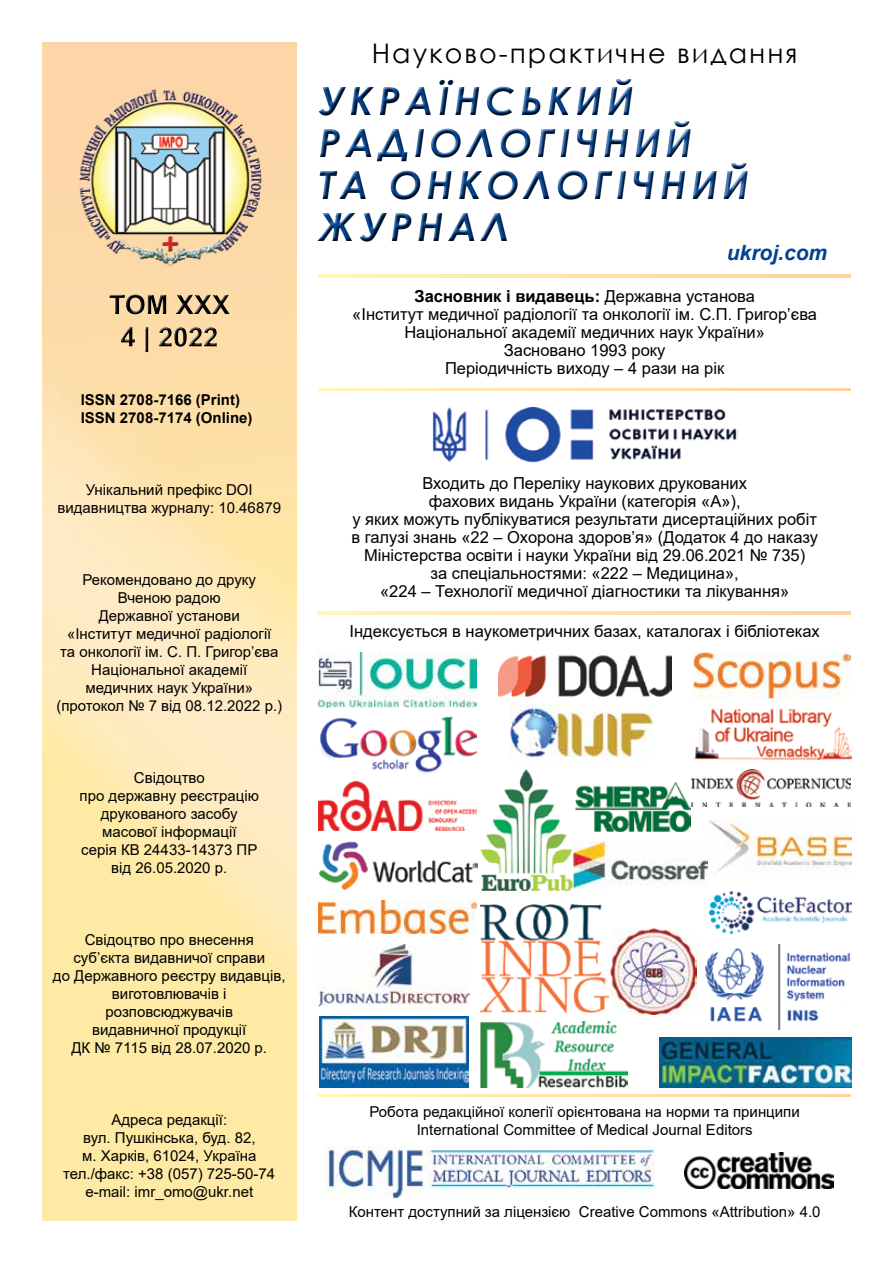
<style>
.page{position:relative;width:893px;height:1263px;background:#fff}
.page>*{position:absolute;margin:0;border:0;box-sizing:border-box;transform-origin:0 0}
.t1{font:italic 700 39px/42px "Century Gothic";letter-spacing:.12em;color:#03428e}
.t2{font:27px "Century Gothic";letter-spacing:.075em;color:#000}
.t3{font:italic 700 21px "Arial";color:#03428e}
.t4{font:16.5px/18px "Arial";color:#000;text-align:center}
.t5{font:15px/18px "Arial";color:#000;text-align:center}
.t6{font:700 15px/18px "Arial";color:#000}
.s1{font-weight:700}
</style>
<div class="page">
<div style="left:315px;top:77px;width:436px;height:167px;background:#000;opacity:.75"></div>
<img style="left:432px;top:407px;width:305px;height:56px">
<img style="left:685px;top:1153px;width:148px;height:35px">
<img style="left:326px;top:1146px;width:328px;height:52px">
<div style="left:77px;top:87px;width:187px;height:187px;background:#fdd9a8"></div>
<div style="left:80px;top:89px;width:180px;height:177px;background:#000;opacity:.75"></div>
<svg style="left:319px;top:275px;width:531px;height:2px"></svg>
<svg style="left:318px;top:612px;width:532px;height:2px"></svg>
<svg style="left:319px;top:1094px;width:531px;height:3px;background:#fee3a8"></svg>
<div style="left:107px;top:292px;width:125px;height:61px;background:#fcdba7"></div>
<div style="left:108px;top:293px;width:124px;height:61px;background:#000;opacity:.75"></div>
<img style="left:480px;top:1021px;width:147px;height:66px">
<img style="left:320px;top:716px;width:157px;height:57px">
<img style="left:480px;top:769px;width:94px;height:122px">
<img style="left:705px;top:944px;width:145px;height:85px">
<img style="left:480px;top:904px;width:130px;height:108px">
<img style="left:318px;top:900px;width:158px;height:34px">
<img style="left:318px;top:944px;width:151px;height:63px">
<img style="left:694px;top:708px;width:158px;height:53px">
<img style="left:709px;top:820px;width:143px;height:52px">
<img style="left:709px;top:891px;width:142px;height:43px">
<img style="left:318px;top:782px;width:158px;height:48px">
<img style="left:693px;top:652px;width:158px;height:47px">
<img style="left:320px;top:842px;width:157px;height:47px">
<img style="left:498px;top:655px;width:174px;height:42px">
<img style="left:318px;top:652px;width:159px;height:55px">
<img style="left:574px;top:842px;width:134px;height:47px">
<img style="left:575px;top:782px;width:116px;height:49px">
<img style="left:610px;top:929px;width:86px;height:85px">
<img style="left:659px;top:1037px;width:193px;height:50px">
<img style="left:320px;top:1017px;width:149px;height:70px">
<img style="left:510px;top:704px;width:143px;height:54px">
<img style="left:691px;top:769px;width:160px;height:37px">
<svg style="left:319px;top:388px;width:531px;height:3px;background:#fee3a8"></svg>
<p class="t6" style="left:81px;top:390px;width:173px">ISSN 2708-7166 (Print)<br>ISSN 2708-7174 (Online)</p>
<p class="t5" style="left:58px;top:480px;width:225px">Унікальний префікс DOI видавництва журналу: 10.46879</p>
<p class="t5" style="left:56px;top:570px;width:227px">Рекомендовано до друку<br>Вченою радою<br>Державної установи<br>«Інститут медичної радіології<br>та онкології ім. C. П. Григор’єва<br>Національної академії медичних наук України» (протокол № 7 від 08.12.2022 р.)</p>
<p class="t5" style="left:80px;top:768px;width:181px">Свідоцтво<br>про державну реєстрацію друкованого засобу масової інформації<br>серія КВ 24433-14373 ПР від 26.05.2020 р.</p>
<p class="t5" style="left:53px;top:930px;width:234px">Свідоцтво про внесення<br>суб’єкта видавничої справи<br>до Державного реєстру видавців, виготовлювачів і розповсюджувачів<br>видавничної продукції<br>ДК № 7115 від 28.07.2020 р.</p>
<p class="t5" style="left:63px;top:1110px;width:214px">Адреса редакції:<br>вул. Пушкінська, буд. 82,<br>м. Харків, 61024, Україна тел./факс: +38 (057) 725-50-74 е-mail: imr_omo@ukr.net</p>
<h2 class="t2" style="left:372px;top:34px;width:427px">Науково-практичне видання</h2>
<h1 class="t1" style="left:319px;top:78px;width:432px">УКРАЇНСЬКИЙ<br>РАДІОЛОГІЧНИЙ<br>ТА ОНКОЛОГІЧНИЙ<br>ЖУРНАЛ</h1>
<h3 class="t3" style="left:727px;top:239px;width:102px">ukroj.com</h3>
<p class="t4" style="left:352px;top:287px;width:466px"><span class="s1">Засновник і видавець:</span> Державна установа<br>«Інститут медичної радіології та онкології ім. C.П. Григор’єва Національної академії медичних наук України»<br>Засновано 1993 року<br>Періодичність виходу – 4 рази на рік</p>
<p class="t4" style="left:351px;top:474px;width:468px">Входить до Переліку наукових друкованих<br>фахових видань України (категорія «А»),<br>у яких можуть публікуватися результати дисертаційних робіт в галузі знань «22 – Охорона здоров’я» (Додаток 4 до наказу Міністерства освіти і науки України від 29.06.2021 № 735)<br>за спеціальностями: «222 – Медицина»,<br>«224 – Технології медичної діагностики та лікування»</p>
<p class="t4" style="left:350px;top:622px;width:472px">Індексується в наукометричних базах, каталогах і бібліотеках</p>
<p class="t5" style="left:370px;top:1103px;width:432px">Робота редакційної колегії орієнтована на норми та принципи<br>International Committee of Medical Journal Editors</p>
<p class="t5" style="left:349px;top:1202px;width:473px">Контент доступний за ліцензією Creative Commons «Attribution» 4.0</p>
</div>
